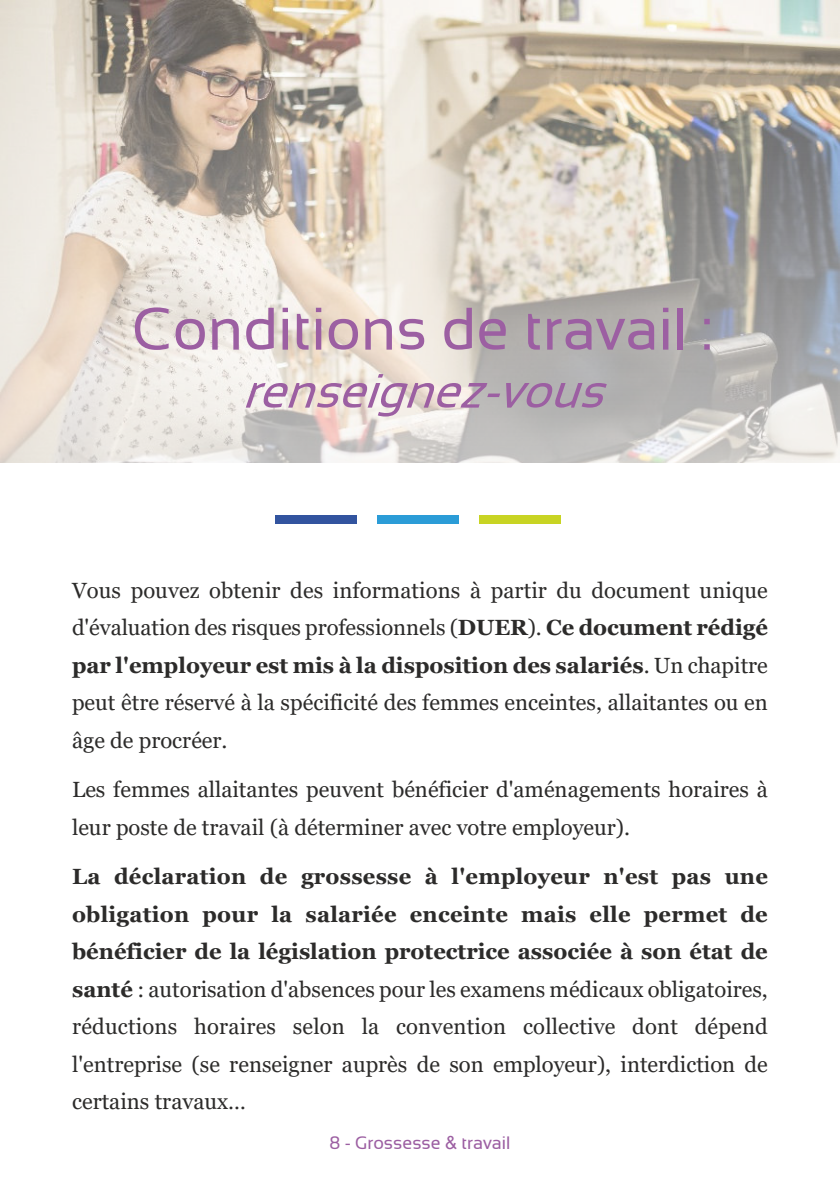
<style>
.page{position:relative;width:840px;height:1191px;background:#fff}
.page>*{position:absolute;margin:0;border:0;box-sizing:border-box;transform-origin:0 0}
.t1{font:60px "Sansation";color:#9c5fa2}
.t2{font:22px/37.4px "Georgia";color:#2c2b2a;text-align:justify}
.t3{font:18px "Sansation";color:#9c5fa2}
.s1{font-weight:700}
.s2{font-family:"Arial"}
</style>
<div class="page">
<img style="left:0;top:0;width:839px;height:463px">
<svg style="left:245px;top:374px;width:255px;height:42px;background:#d6c3cc"></svg>
<svg style="left:506px;top:383px;width:100px;height:24px;background:#aa91ab"></svg>
<div style="left:477px;top:514px;width:85px;height:11px;background:#c8d423"></div>
<div style="left:375px;top:514px;width:85px;height:11px;background:#2b9cd7"></div>
<div style="left:275px;top:515px;width:82px;height:9px;background:#32549f"></div>
<h1 class="t1" style="left:132px;top:296px;width:582px">Conditions de travail :</h1>
<p class="t2" style="left:72px;top:573px;width:697px">Vous pouvez obtenir des informations à partir du document unique d'évaluation des risques professionnels (<span class="s1">DUER</span>). <span class="s1">Ce document rédigé par l'employeur est mis à la disposition des salariés</span>. Un chapitre peut être réservé à la spécificité des femmes enceintes, allaitantes ou en âge de procréer.</p>
<p class="t2" style="left:72px;top:772px;width:697px">Les femmes allaitantes peuvent bénéficier d'aménagements horaires à leur poste de travail (à déterminer avec votre employeur).</p>
<p class="t2" style="left:72px;top:859px;width:697px"><span class="s1">La déclaration de grossesse à l'employeur n'est pas une obligation pour la salariée enceinte mais elle permet de bénéficier de la législation protectrice associée à son état de santé</span> : autorisation d'absences pour les examens médicaux obligatoires, réductions horaires selon la convention collective dont dépend l'entreprise (se renseigner auprès de son employeur), interdiction de certains travaux…</p>
<p class="t3" style="left:329px;top:1133px;width:182px">8 - Grossesse <span class="s2">&amp;</span> travail</p>
</div>
